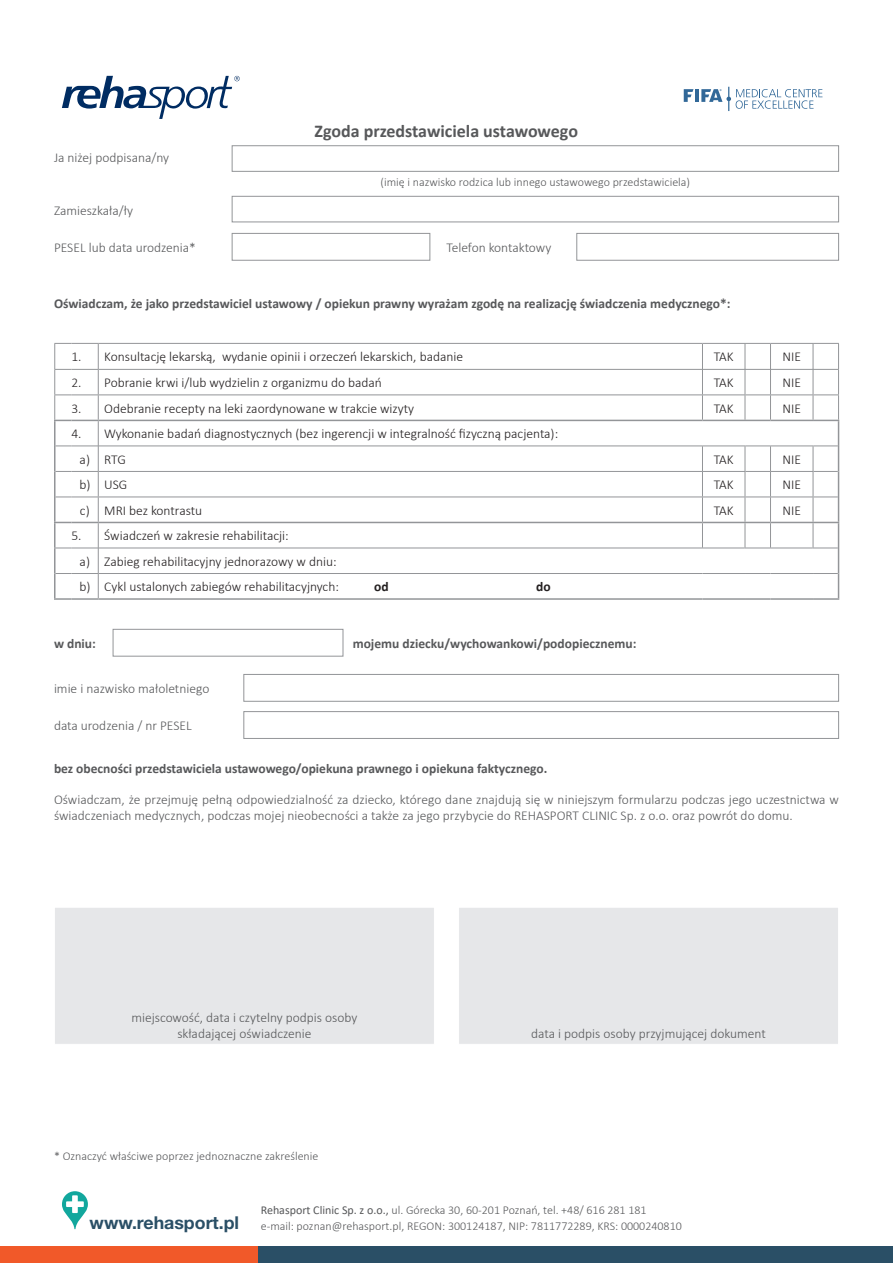
<style>
.page{position:relative;width:893px;height:1263px;background:#fff}
.page>*{position:absolute;margin:0;border:0;box-sizing:border-box;transform-origin:0 0}
.t1{font:700 18px "Calibri";color:#57585a}
.t2{font:700 17.7px "Helvetica Neue LT Std";color:#2a4f66}
.t3{font:300 13.5px/16.2px "Calibri";color:#57585a;text-align:center}
.t4{font:300 13.5px "Calibri";color:#231f20}
.t5{font:700 13.5px "Calibri";color:#57585a}
.t6{font:700 13.5px "Calibri";color:#231f20}
.t7{font:300 12px/15.3px "Calibri";color:#57585a}
.s1{font-weight:400}
</style>
<div class="page">
<div style="left:232px;top:145px;width:607px;height:27px;background:#fff;border:1px solid #939598"></div>
<div style="left:232px;top:196px;width:607px;height:26px;background:#fff;border:1px solid #939598"></div>
<div style="left:232px;top:233px;width:198px;height:28px;background:#fff;border:1px solid #939598"></div>
<div style="left:576px;top:233px;width:263px;height:28px;background:#fff;border:1px solid #939598"></div>
<hr style="left:98px;top:343px;width:604px;height:1px;background:#939598">
<hr style="left:702px;top:343px;width:43px;height:1px;background:#939598">
<hr style="left:770px;top:343px;width:43px;height:1px;background:#939598">
<hr style="left:98px;top:369px;width:605px;height:1px;background:#939598">
<hr style="left:98px;top:394px;width:604px;height:1px;background:#939598">
<hr style="left:98px;top:445px;width:604px;height:1px;background:#939598">
<hr style="left:99px;top:471px;width:603px;height:1px;background:#939598">
<hr style="left:99px;top:497px;width:603px;height:1px;background:#939598">
<hr style="left:98px;top:548px;width:605px;height:1px;background:#939598">
<hr style="left:99px;top:573px;width:603px;height:1px;background:#939598">
<hr style="left:702px;top:573px;width:43px;height:1px;background:#939598">
<svg style="left:745px;top:573px;width:25px;height:1px"></svg>
<hr style="left:770px;top:573px;width:43px;height:1px;background:#939598">
<hr style="left:702px;top:369px;width:43px;height:1px;background:#939598">
<hr style="left:770px;top:369px;width:43px;height:1px;background:#939598">
<hr style="left:702px;top:394px;width:43px;height:1px;background:#939598">
<svg style="left:702px;top:344px;width:1px;height:76px"></svg>
<hr style="left:770px;top:394px;width:43px;height:1px;background:#939598">
<hr style="left:702px;top:445px;width:43px;height:1px;background:#939598">
<hr style="left:770px;top:445px;width:43px;height:1px;background:#939598">
<hr style="left:702px;top:471px;width:43px;height:1px;background:#939598">
<hr style="left:770px;top:471px;width:43px;height:1px;background:#939598">
<hr style="left:702px;top:497px;width:43px;height:1px;background:#939598">
<svg style="left:702px;top:446px;width:1px;height:102px"></svg>
<hr style="left:770px;top:497px;width:43px;height:1px;background:#939598">
<hr style="left:703px;top:548px;width:42px;height:1px;background:#939598">
<hr style="left:771px;top:548px;width:42px;height:1px;background:#939598">
<hr style="left:98px;top:420px;width:604px;height:1px;background:#939598">
<svg style="left:745px;top:343px;width:26px;height:78px"></svg>
<hr style="left:702px;top:420px;width:43px;height:1px;background:#939598">
<hr style="left:770px;top:420px;width:43px;height:1px;background:#939598">
<hr style="left:98px;top:522px;width:604px;height:1px;background:#939598">
<svg style="left:745px;top:445px;width:26px;height:104px"></svg>
<svg style="left:813px;top:343px;width:26px;height:255px"></svg>
<hr style="left:98px;top:598px;width:604px;height:2px;background:#939598">
<hr style="left:702px;top:598px;width:43px;height:2px;background:#939598">
<hr style="left:745px;top:598px;width:25px;height:2px;background:#939598">
<hr style="left:770px;top:598px;width:43px;height:2px;background:#939598">
<hr style="left:813px;top:598px;width:26px;height:2px;background:#939598">
<hr style="left:702px;top:522px;width:43px;height:1px;background:#939598">
<hr style="left:770px;top:522px;width:43px;height:1px;background:#939598">
<svg style="left:54px;top:343px;width:45px;height:257px"></svg>
<hr style="left:71px;top:598px;width:27px;height:2px;background:#939598">
<div style="left:113px;top:629px;width:230px;height:27px;background:#fff;border:1px solid #939598"></div>
<div style="left:243px;top:674px;width:596px;height:28px;background:#fff;border:1px solid #939598"></div>
<div style="left:243px;top:711px;width:596px;height:28px;background:#fff;border:1px solid #939598"></div>
<div style="left:458px;top:907px;width:381px;height:138px;background:#e6e7e9;border:1px solid #fff"></div>
<div style="left:54px;top:907px;width:381px;height:138px;background:#e6e7e9;border:1px solid #fff"></div>
<svg style="left:684px;top:89px;width:9px;height:13px"></svg>
<hr style="left:695px;top:89px;width:4px;height:13px;background:#316898">
<svg style="left:701px;top:89px;width:121px;height:20px"></svg>
<svg style="left:62px;top:76px;width:178px;height:43px"></svg>
<div style="left:0;top:1246px;width:893px;height:17px;background:#f15929"></div>
<div style="left:258px;top:1246px;width:635px;height:17px;background:#2a4f66"></div>
<svg style="left:62px;top:1191px;width:26px;height:38px"></svg>
<p class="t3" style="left:54px;top:150px;width:117px">Ja niżej podpisana/ny</p>
<p class="t3" style="left:54px;top:203px;width:81px">Zamieszkała/ły</p>
<p class="t3" style="left:54px;top:239px;width:143px">PESEL lub data urodzenia*</p>
<p class="t1" style="left:314px;top:118px;width:265px">Zgoda przedstawiciela ustawowego</p>
<p class="t7" style="left:381px;top:174px;width:311px">(imię i nazwisko rodzica lub innego ustawowego przedstawiciela)</p>
<p class="t3" style="left:446px;top:239px;width:106px">Telefon kontaktowy</p>
<p class="t5" style="left:54px;top:294px;width:678px">Oświadczam, że jako przedstawiciel ustawowy / opiekun prawny wyrażam zgodę na realizację świadczenia medycznego*:</p>
<p class="t4" style="left:71px;top:349px;width:12px">1.</p>
<p class="t4" style="left:104px;top:349px;width:360px">Konsultację lekarską, wydanie opinii i orzeczeń lekarskich, badanie</p>
<p class="t4" style="left:714px;top:349px;width:21px">TAK</p>
<p class="t4" style="left:782px;top:349px;width:20px">NIE</p>
<p class="t4" style="left:71px;top:374px;width:12px">2.</p>
<p class="t4" style="left:104px;top:374px;width:279px">Pobranie krwi i/lub wydzielin z organizmu do badań</p>
<p class="t4" style="left:714px;top:374px;width:21px">TAK</p>
<p class="t4" style="left:782px;top:374px;width:20px">NIE</p>
<p class="t4" style="left:71px;top:400px;width:12px">3.</p>
<p class="t4" style="left:104px;top:400px;width:311px">Odebranie recepty na leki zaordynowane w trakcie wizyty</p>
<p class="t4" style="left:714px;top:400px;width:21px">TAK</p>
<p class="t4" style="left:782px;top:400px;width:20px">NIE</p>
<p class="t4" style="left:71px;top:425px;width:12px">4.</p>
<p class="t4" style="left:104px;top:425px;width:455px">Wykonanie badań diagnostycznych (bez ingerencji w integralność fizyczną pacjenta):</p>
<p class="t4" style="left:80px;top:451px;width:12px">a)</p>
<p class="t4" style="left:104px;top:451px;width:23px">RTG</p>
<p class="t4" style="left:714px;top:451px;width:21px">TAK</p>
<p class="t4" style="left:782px;top:451px;width:20px">NIE</p>
<p class="t4" style="left:79px;top:476px;width:13px">b)</p>
<p class="t4" style="left:104px;top:476px;width:25px">USG</p>
<p class="t4" style="left:714px;top:476px;width:21px">TAK</p>
<p class="t4" style="left:782px;top:476px;width:20px">NIE</p>
<p class="t4" style="left:80px;top:502px;width:11px">c)</p>
<p class="t4" style="left:104px;top:502px;width:99px">MRI bez kontrastu</p>
<p class="t4" style="left:714px;top:502px;width:21px">TAK</p>
<p class="t4" style="left:782px;top:502px;width:20px">NIE</p>
<p class="t4" style="left:71px;top:527px;width:12px">5.</p>
<p class="t4" style="left:104px;top:527px;width:186px">Świadczeń w zakresie rehabilitacji:</p>
<p class="t4" style="left:80px;top:553px;width:12px">a)</p>
<p class="t4" style="left:104px;top:553px;width:234px">Zabieg rehabilitacyjny jednorazowy w dniu:</p>
<p class="t4" style="left:79px;top:578px;width:13px">b)</p>
<p class="t4" style="left:104px;top:578px;width:236px">Cykl ustalonych zabiegów rehabilitacyjnych:</p>
<p class="t6" style="left:374px;top:577px;width:16px">od</p>
<p class="t6" style="left:536px;top:577px;width:16px">do</p>
<p class="t5" style="left:54px;top:634px;width:43px">w dniu:</p>
<p class="t5" style="left:353px;top:634px;width:285px">mojemu dziecku/wychowankowi/podopiecznemu:</p>
<p class="t3" style="left:54px;top:680px;width:157px">imie i nazwisko małoletniego</p>
<p class="t3" style="left:54px;top:717px;width:139px">data urodzenia / nr PESEL</p>
<p class="t5" style="left:54px;top:759px;width:495px">bez obecności przedstawiciela ustawowego/opiekuna prawnego i opiekuna faktycznego.</p>
<p class="t3" style="left:54px;top:791px;width:786px;text-align:left">Oświadczam, że przejmuję pełną odpowiedzialność za dziecko, którego dane znajdują się w niniejszym formularzu podczas jego uczestnictwa w świadczeniach medycznych, podczas mojej nieobecności a także za jego przybycie do REHASPORT CLINIC Sp. z o.o. oraz powrót do domu.</p>
<p class="t3" style="left:131px;top:1009px;width:227px">miejscowość, data i czytelny podpis osoby składającej oświadczenie</p>
<p class="t7" style="left:54px;top:1148px;width:266px">* Oznaczyć właściwe poprzez jednoznaczne zakreślenie</p>
<p class="t3" style="left:531px;top:1025px;width:236px">data i podpis osoby przyjmującej dokument</p>
<p class="t2" style="left:90px;top:1212px;width:151px">www.rehasport.pl</p>
<p class="t7" style="left:261px;top:1202px;width:423px"><span class="s1">Rehasport Clinic Sp. z o.o.,</span> ul. Górecka 30, 60-201 Poznań, tel. +48/ 616 281 181 e-mail: poznan@rehasport.pl, REGON: 300124187, NIP: 7811772289, KRS: 0000240810</p>
</div>
